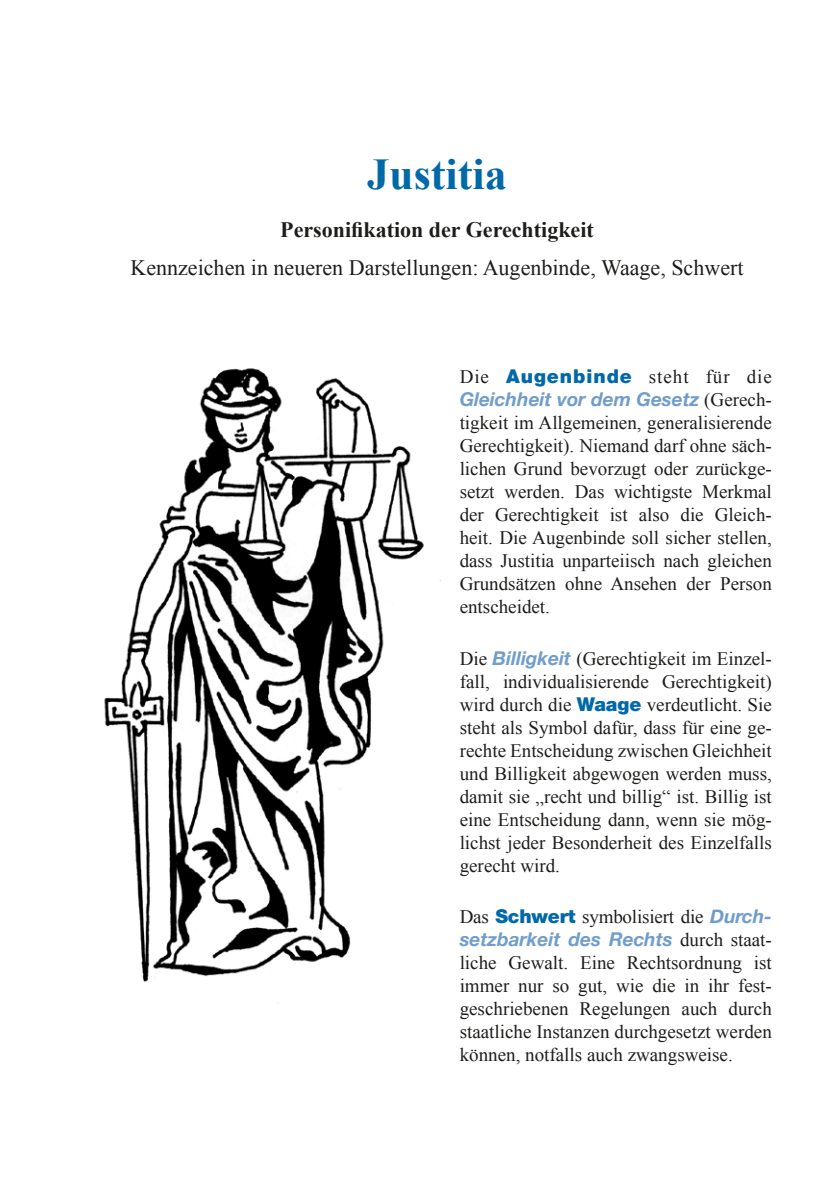
<style>
.page{position:relative;width:840px;height:1191px;background:#fff}
.page>*{position:absolute;margin:0;border:0;box-sizing:border-box;transform-origin:0 0}
.t1{font:700 44px "Times New Roman";color:#0069a9}
.t2{font:22px "Times New Roman";color:#1d1d1b}
.t3{font:700 22px "Times New Roman";color:#1d1d1b}
.t4{font:19px/23px "Times New Roman";color:#1d1d1b;text-align:justify}
.t5{font:italic 700 19px "Helvetica Neue";color:#709dcc}
.t6{font:19px "Times New Roman";letter-spacing:.05em;color:#1d1d1b}
.s1{font-family:"Helvetica Neue";font-weight:900;color:#0069a9}
.s2{font-family:"Times New Roman";font-weight:400;font-style:normal;color:#1d1d1b}
.s3{font-family:"Helvetica Neue";font-weight:700;font-style:italic;color:#709dcc}
</style>
<div class="page">
<img style="left:104px;top:368px;width:337px;height:635px">
<h1 class="t1" style="left:367px;top:143px;width:141px">Justitia</h1>
<p class="t3" style="left:280px;top:215px;width:315px">Personifikation der Gerechtigkeit</p>
<p class="t2" style="left:130px;top:252px;width:614px">Kennzeichen in neueren Darstellungen: Augenbinde, Waage, Schwert</p>
<p class="t6" style="left:459px;top:364px;width:313px">Die <span class="s1">Augenbinde</span> steht für die</p>
<p class="t5" style="left:459px;top:384px;width:313px">Gleichheit vor dem Gesetz <span class="s2">(Gerech-</span></p>
<p class="t4" style="left:459px;top:411px;width:313px">tigkeit im Allgemeinen, generalisierende Gerechtigkeit). Niemand darf ohne säch&shy;lichen Grund bevorzugt oder zurückge&shy;setzt werden. Das wichtigste Merkmal der Gerechtigkeit ist also die Gleich&shy;heit. Die Augenbinde soll sicher stellen, dass Justitia unparteiisch nach gleichen Grundsätzen ohne Ansehen der Person entscheidet.</p>
<p class="t4" style="left:459px;top:646px;width:313px">Die <span class="s3">Billigkeit</span> (Gerechtigkeit im Einzel&shy;fall, individualisierende Gerechtigkeit) wird durch die <span class="s1">Waage</span> verdeutlicht. Sie steht als Symbol dafür, dass für eine ge&shy;rechte Entscheidung zwischen Gleichheit und Billigkeit abgewogen werden muss, damit sie „recht und billig“ ist. Billig ist eine Entscheidung dann, wenn sie mög&shy;lichst jeder Besonderheit des Einzelfalls gerecht wird.</p>
<p class="t4" style="left:459px;top:905px;width:313px">Das <span class="s1">Schwert</span> symbolisiert die <span class="s3">Durch-</span></p>
<p class="t5" style="left:459px;top:924px;width:313px">setzbarkeit des Rechts <span class="s2">durch staat-</span></p>
<p class="t4" style="left:459px;top:951px;width:313px">liche Gewalt. Eine Rechtsordnung ist immer nur so gut, wie die in ihr fest&shy;geschriebenen Regelungen auch durch staatliche Instanzen durchgesetzt werden können, notfalls auch zwangsweise.</p>
</div>
